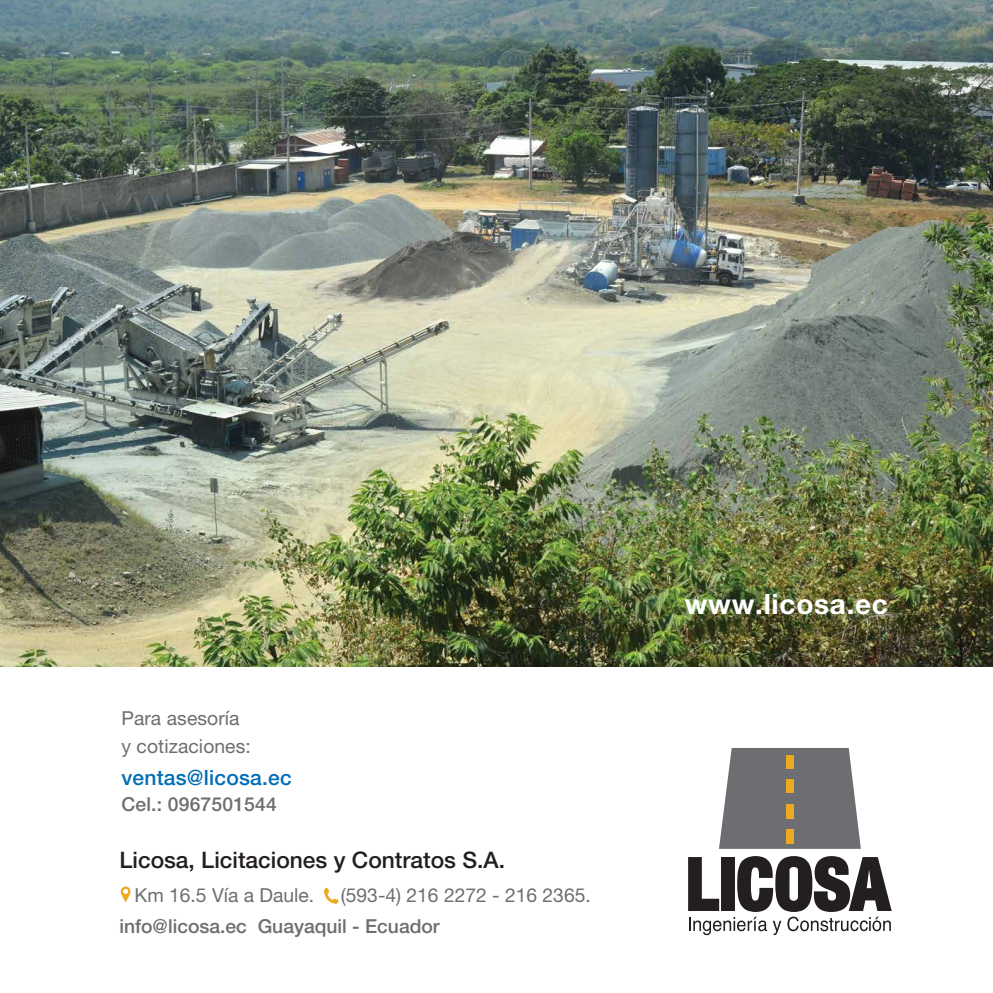
<style>
.page{position:relative;width:993px;height:993px;background:#fff}
.page>*{position:absolute;margin:0;border:0;box-sizing:border-box;transform-origin:0 0}
.t1{font:700 28px "Helvetica Neue LT Pro";letter-spacing:.025em;color:#fff}
.t2{font:500 22.75px "Helvetica Neue LT Pro";color:#231f20}
.t3{font:500 21px "Helvetica Neue LT Pro";letter-spacing:.01em;color:#006eb6}
.t4{font:19.25px/28px "Helvetica Neue LT Pro";letter-spacing:.005em;color:#6d6e71}
.t5{font:500 19.25px "Helvetica Neue LT Pro";color:#6d6e71}
</style>
<div class="page">
<img style="left:0;top:0;width:992px;height:667px">
<svg style="left:719px;top:748px;width:141px;height:100px"></svg>
<div style="left:786px;top:829px;width:7px;height:15px;background:#ecaa20"></div>
<div style="left:786px;top:803px;width:7px;height:15px;background:#ecaa20"></div>
<div style="left:786px;top:779px;width:7px;height:13px;background:#ecaa20"></div>
<div style="left:786px;top:754px;width:7px;height:14px;background:#ecaa20"></div>
<svg style="left:688px;top:856px;width:203px;height:78px"></svg>
<svg style="left:121px;top:886px;width:9px;height:15px"></svg>
<svg style="left:324px;top:888px;width:14px;height:15px"></svg>
<p class="t4" style="left:121px;top:704px;width:131px">Para asesoría y cotizaciones:</p>
<p class="t3" style="left:121px;top:764px;width:172px">ventas@licosa.ec</p>
<p class="t5" style="left:121px;top:792px;width:157px">Cel.: 0967501544</p>
<p class="t2" style="left:119px;top:846px;width:387px">Licosa, Licitaciones y Contratos S.A.</p>
<p class="t4" style="left:134px;top:880px;width:181px">Km 16.5 Vía a Daule.</p>
<p class="t4" style="left:341px;top:880px;width:251px">(593-4) 216 2272 - 216 2365.</p>
<p class="t5" style="left:119px;top:914px;width:321px">info@licosa.ec Guayaquil - Ecuador</p>
<h1 class="t1" style="left:684px;top:586px;width:205px">www.licosa.ec</h1>
</div>
